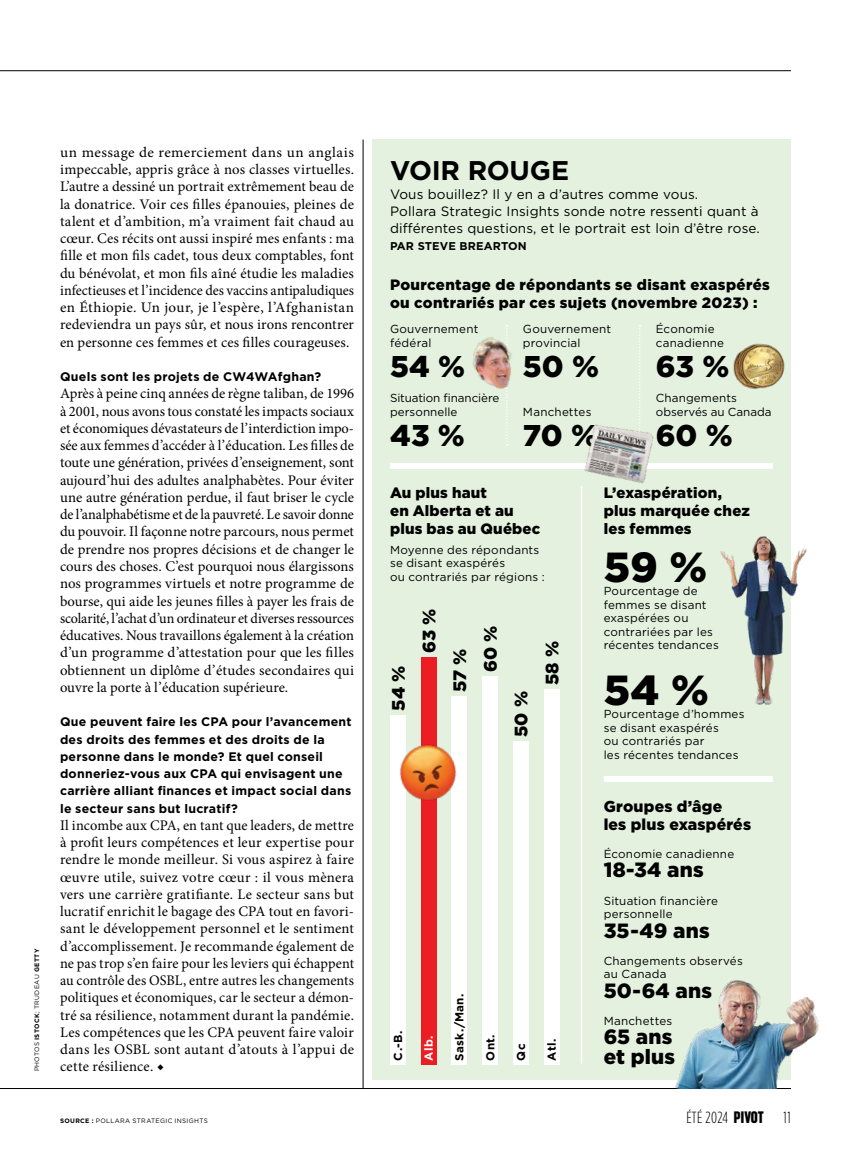
<style>
.page{position:relative;width:851px;height:1175px;background:#fff}
.page>*{position:absolute;margin:0;border:0;box-sizing:border-box;transform-origin:0 0}
.t1{font:900 42px "Gotham";color:#000}
.t2{font:900 30px "Gotham";letter-spacing:-.005em;color:#000}
.t3{font:700 27px "Gotham";letter-spacing:-.005em;color:#000}
.t4{font:900 20.7px/19.5px "Gotham";letter-spacing:.01em;color:#000}
.t5{font:900 18px "Gotham";color:#000}
.t6{font:300 16.2px "Gotham Condensed";letter-spacing:.02em;color:#000}
.t7{font:900 15.75px/18px "Gotham";letter-spacing:.01em;color:#000}
.t8{font:900 15px/18px "Gotham";letter-spacing:.015em;color:#000}
.t9{font:14.7px/17.2px "Minion Pro";letter-spacing:.01em;color:#000;text-align:justify}
.t10{font:14.7px/17.2px "Minion Pro";letter-spacing:.01em;color:#000;text-align:justify;scale:1.04 1}
.t11{font:13.5px/17.2px "Gotham";letter-spacing:.01em;color:#000}
.t12{font:700 12.3px/17.2px "Gotham";letter-spacing:.02em;color:#000}
.t13{font:11.7px/13.5px "Gotham";letter-spacing:.015em;color:#000}
.t14{font:11.7px/13.5px "Gotham";letter-spacing:-.005em;color:#000}
.t15{font:700 11.7px "Gotham";letter-spacing:.025em;color:#000}
.t16{font:700 11.7px "Gotham";color:#fff}
.t17{font:700 11.25px "Gotham";letter-spacing:.01em;color:#000}
.t18{font:6.3px "Gotham";letter-spacing:.055em;color:#000}
.s1{font-weight:700}
.s2{font-family:"Sharp Grotesk Bold 14";font-weight:400}
</style>
<div class="page">
<div style="left:372px;top:140px;width:418px;height:940px;background:#e3f1de"></div>
<div style="left:603px;top:776px;width:169px;height:6px;background:#fff"></div>
<hr style="left:580px;top:486px;width:2px;height:577px;background:#fff">
<hr style="left:0;top:1088px;width:790px;height:1px;background:#000">
<hr style="left:0;top:70px;width:790px;height:1px;background:#000">
<hr style="left:363px;top:140px;width:1px;height:948px;background:#000">
<div style="left:390px;top:715px;width:15px;height:350px;background:#fff"></div>
<div style="left:451px;top:696px;width:16px;height:369px;background:#fff"></div>
<div style="left:482px;top:676px;width:16px;height:389px;background:#fff"></div>
<div style="left:513px;top:741px;width:15px;height:324px;background:#fff"></div>
<div style="left:543px;top:689px;width:16px;height:376px;background:#fff"></div>
<svg style="left:506px;top:325px;width:2px;height:120px"></svg>
<svg style="left:639px;top:325px;width:1px;height:89px"></svg>
<img style="left:472px;top:328px;width:40px;height:69px">
<img style="left:733px;top:343px;width:52px;height:46px">
<div style="left:390px;top:463px;width:382px;height:6px;background:#fff"></div>
<img style="left:580px;top:416px;width:74px;height:76px">
<div style="left:421px;top:657px;width:15px;height:408px;background:#ed1d24"></div>
<img style="left:720px;top:530px;width:87px;height:186px">
<img style="left:399px;top:737px;width:58px;height:71px">
<img style="left:675px;top:968px;width:144px;height:120px">
<p class="t18" style="left:33px;top:1071px;width:124px;rotate:-90deg">PHOTOS <span class="s1">ISTOCK</span>; TRUDEAU <span class="s1">GETTY</span></p>
<p class="t10" style="left:60px;top:144px;width:284px">un message de remerciement dans un anglais impeccable, appris grâce à nos classes virtuelles.<br>L’autre a dessiné un portrait extrêmement beau de la donatrice. Voir ces flles épanouies, pleines de talent et d’ambition, m’a vraiment fait chaud au cœur. Ces récits ont aussi inspiré mes enfants : ma flle et mon fls cadet, tous deux comptables, font du bénévolat, et mon fls aîné étudie les maladies infectieuses et l’incidence des vaccins antipaludiques en Éthiopie. Un jour, je l’espère, l’Afghanistan redeviendra un pays sûr, et nous irons rencontrer en personne ces femmes et ces flles courageuses.</p>
<p class="t12" style="left:60px;top:368px;width:263px">Quels sont les projets de CW4WAfghan?</p>
<p class="t9" style="left:60px;top:385px;width:295px">Après à peine cinq années de règne taliban, de 1996 à 2001, nous avons tous constaté les impacts sociaux et économiques dévastateurs de l’interdiction impo&shy;sée aux femmes d’accéder à l’éducation. Les flles de toute une génération, privées d’enseignement, sont aujourd’hui des adultes analphabètes. Pour éviter une autre génération perdue, il faut briser le cycle de l’analphabétisme et de la pauvreté. Le savoir donne du pouvoir. Il façonne notre parcours, nous permet de prendre nos propres décisions et de changer le cours des choses. C’est pourquoi nous élargissons nos programmes virtuels et notre programme de bourse, qui aide les jeunes flles à payer les frais de scolarité, l’achat d’un ordinateur et diverses ressources éducatives. Nous travaillons également à la création d’un programme d’attestation pour que les flles obtiennent un diplôme d’études secondaires qui ouvre la porte à l’éducation supérieure.</p>
<p class="t12" style="left:60px;top:713px;width:293px">Que peuvent faire les CPA pour l’avancement des droits des femmes et des droits de la personne dans le monde? Et quel conseil donneriez-vous aux CPA qui envisagent une carrière alliant fnances et impact social dans le secteur sans but lucratif?</p>
<p class="t9" style="left:60px;top:816px;width:295px">Il incombe aux CPA, en tant que leaders, de mettre à proft leurs compétences et leur expertise pour rendre le monde meilleur. Si vous aspirez à faire œuvre utile, suivez votre cœur : il vous mènera vers une carrière gratifante. Le secteur sans but lucratif enrichit le bagage des CPA tout en favori&shy;sant le développement personnel et le sentiment d’accomplissement. Je recommande également de ne pas trop s’en faire pour les leviers qui échappent au contrôle des OSBL, entre autres les changements politiques et économiques, car le secteur a démon&shy;tré sa résilience, notamment durant la pandémie.<br>Les compétences que les CPA peuvent faire valoir dans les OSBL sont autant d’atouts à l’appui de cette résilience. ◆</p>
<h3 class="t3" style="left:390px;top:152px;width:180px">VOIR ROUGE</h3>
<p class="t11" style="left:390px;top:185px;width:371px">Vous bouillez? Il y en a d’autres comme vous.<br>Pollara Strategic Insights sonde notre ressenti quant à diférentes questions, et le portrait est loin d’être rose.</p>
<p class="t17" style="left:390px;top:239px;width:138px">PAR STEVE BREARTON</p>
<p class="t8" style="left:390px;top:275px;width:381px">Pourcentage de répondants se disant exaspérés ou contrariés par ces sujets (novembre 2023) :</p>
<p class="t13" style="left:390px;top:322px;width:90px">Gouvernement fédéral</p>
<p class="t2" style="left:390px;top:345px;width:77px">54 %</p>
<p class="t13" style="left:655px;top:322px;width:70px">Économie canadienne</p>
<p class="t2" style="left:655px;top:345px;width:75px">63 %</p>
<p class="t13" style="left:523px;top:322px;width:90px">Gouvernement provincial</p>
<p class="t2" style="left:523px;top:345px;width:78px">50 %</p>
<p class="t14" style="left:390px;top:391px;width:111px">Situation fnancière personnelle</p>
<p class="t2" style="left:390px;top:414px;width:76px">43 %</p>
<p class="t13" style="left:523px;top:404px;width:70px">Manchettes</p>
<p class="t2" style="left:523px;top:414px;width:76px">70 %</p>
<p class="t13" style="left:655px;top:391px;width:117px">Changements observés au Canada</p>
<p class="t2" style="left:655px;top:414px;width:78px">60 %</p>
<p class="t8" style="left:390px;top:484px;width:152px">Au plus haut<br>en Alberta et au plus bas au Québec</p>
<p class="t13" style="left:390px;top:542px;width:156px">Moyenne des répondants se disant exaspérés<br>ou contrariés par régions :</p>
<p class="t5" style="left:386px;top:711px;width:47px;rotate:-90deg">54 %</p>
<p class="t5" style="left:416px;top:653px;width:46px;rotate:-90deg">63 %</p>
<p class="t5" style="left:447px;top:691px;width:45px;rotate:-90deg">57 %</p>
<p class="t5" style="left:478px;top:672px;width:48px;rotate:-90deg">60 %</p>
<p class="t5" style="left:509px;top:737px;width:47px;rotate:-90deg">50 %</p>
<p class="t5" style="left:539px;top:685px;width:46px;rotate:-90deg">58 %</p>
<p class="t15" style="left:390px;top:1060px;width:32px;rotate:-90deg">C.-B.</p>
<p class="t16" style="left:421px;top:1060px;width:26px;rotate:-90deg">Alb.</p>
<p class="t15" style="left:451px;top:1060px;width:68px;rotate:-90deg">Sask./Man.</p>
<p class="t15" style="left:482px;top:1060px;width:28px;rotate:-90deg">Ont.</p>
<p class="t15" style="left:513px;top:1060px;width:18px;rotate:-90deg">Qc</p>
<p class="t15" style="left:544px;top:1060px;width:23px;rotate:-90deg">Atl.</p>
<p class="t8" style="left:603px;top:484px;width:148px">L’exaspération, plus marquée chez les femmes</p>
<p class="t1" style="left:603px;top:538px;width:105px">59 %</p>
<p class="t13" style="left:603px;top:584px;width:117px">Pourcentage de femmes se disant exaspérées ou contrariées par les récentes tendances</p>
<p class="t1" style="left:603px;top:661px;width:107px">54 %</p>
<p class="t13" style="left:603px;top:707px;width:142px">Pourcentage d’hommes se disant exaspérés<br>ou contrariés par<br>les récentes tendances</p>
<p class="t7" style="left:603px;top:797px;width:149px">Groupes d’âge<br>les plus exaspérés</p>
<p class="t13" style="left:603px;top:846px;width:132px">Économie canadienne</p>
<p class="t4" style="left:603px;top:860px;width:102px">18-34 ans</p>
<p class="t13" style="left:603px;top:893px;width:116px">Situation fnancière personnelle</p>
<p class="t4" style="left:603px;top:920px;width:107px">35-49 ans</p>
<p class="t13" style="left:603px;top:953px;width:141px">Changements observés au Canada</p>
<p class="t4" style="left:603px;top:980px;width:110px">50-64 ans</p>
<p class="t13" style="left:603px;top:1013px;width:70px">Manchettes</p>
<p class="t4" style="left:603px;top:1026px;width:73px">65 ans et plus</p>
<p class="t18" style="left:60px;top:1116px;width:149px"><span class="s1">SOURCE :</span> POLLARA STRATEGIC INSIGHTS</p>
<p class="t6" style="left:686px;top:1108px;width:106px">ÉTÉ 2024 <span class="s2">PIVOT</span> 11</p>
</div>
